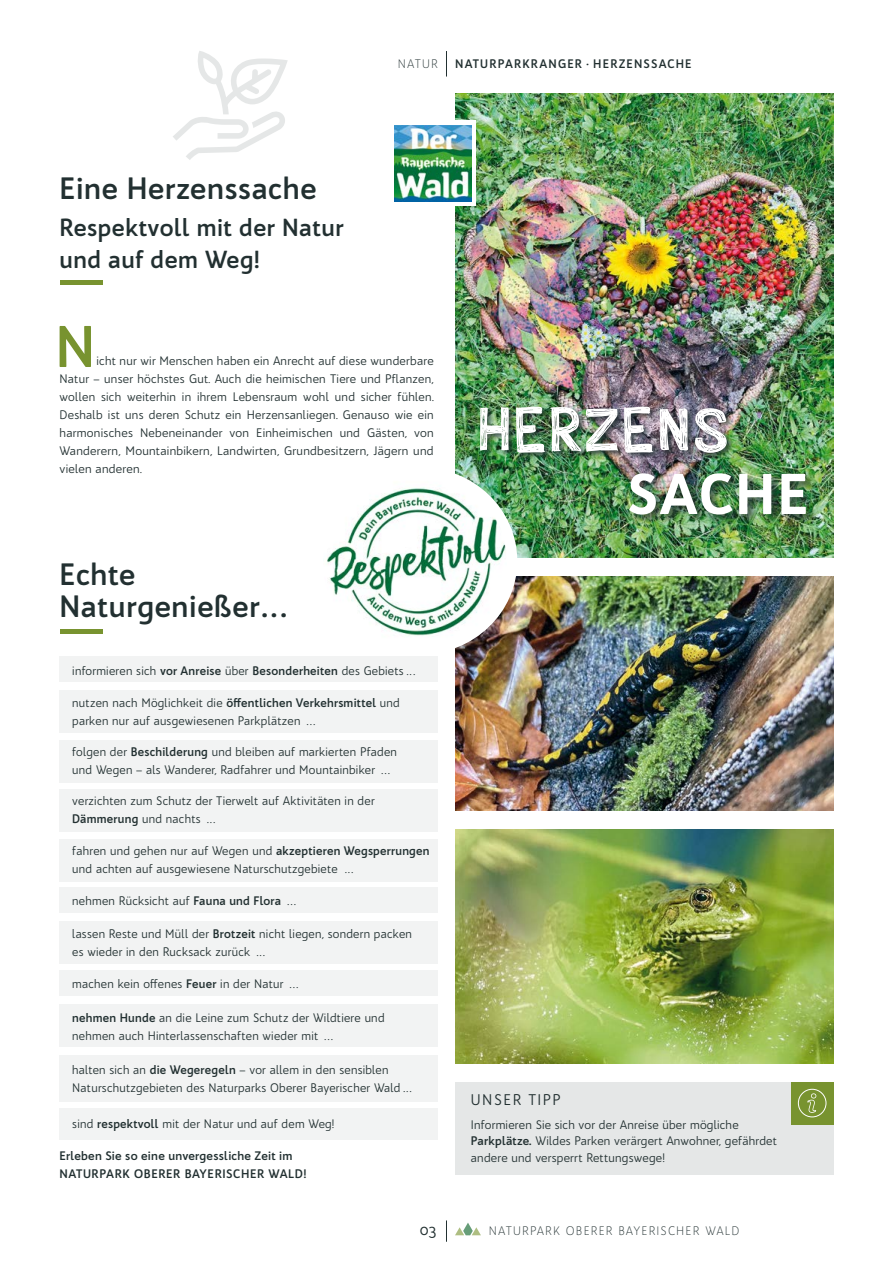
<style>
.page{position:relative;width:893px;height:1263px;background:#fff}
.page>*{position:absolute;margin:0;border:0;box-sizing:border-box;transform-origin:0 0}
.t1{font:62.7px "appleberry";letter-spacing:.08em;color:#fff}
.t2{font:700 57px "Bw Quinta Pro";color:#78932f}
.t3{font:700 30px/31.5px "Bw Quinta Pro";letter-spacing:.02em;color:#223031}
.t4{font:700 24px/31.5px "Bw Quinta Pro";letter-spacing:.02em;color:#223031}
.t5{font:16.5px "Bw Quinta Pro";color:#223031}
.t6{font:15px "Bw Quinta Pro";letter-spacing:.1em;color:#223031}
.t7{font:12px/18px "Bw Quinta Pro";letter-spacing:.02em;color:#223031}
.t8{font:700 12px/18px "Bw Quinta Pro";letter-spacing:.02em;color:#223031}
.t9{font:300 12px "Bw Quinta Pro";letter-spacing:.1em;color:#223031}
.t10{font:700 12px "Bw Quinta Pro";letter-spacing:.1em;color:#223031}
.s1{font-weight:700}
</style>
<div class="page">
<div style="left:60px;top:740px;width:378px;height:42px;background:#f2f3f3"></div>
<div style="left:60px;top:1005px;width:378px;height:42px;background:#f2f3f3"></div>
<div style="left:60px;top:1055px;width:378px;height:47px;background:#f2f3f3"></div>
<div style="left:60px;top:1109px;width:378px;height:31px;background:#f2f3f3"></div>
<div style="left:60px;top:657px;width:378px;height:25px;background:#f2f3f3"></div>
<div style="left:60px;top:888px;width:378px;height:25px;background:#f2f3f3"></div>
<div style="left:60px;top:971px;width:378px;height:25px;background:#f2f3f3"></div>
<div style="left:60px;top:690px;width:378px;height:42px;background:#f2f3f3"></div>
<div style="left:60px;top:839px;width:378px;height:42px;background:#f2f3f3"></div>
<div style="left:60px;top:789px;width:378px;height:42px;background:#f2f3f3"></div>
<div style="left:60px;top:921px;width:378px;height:43px;background:#f2f3f3"></div>
<svg style="left:446px;top:1220px;width:1px;height:22px"></svg>
<svg style="left:455px;top:1223px;width:26px;height:12px"></svg>
<svg style="left:446px;top:51px;width:1px;height:26px"></svg>
<div style="left:455px;top:1082px;width:378px;height:93px;background:#e5e7e7"></div>
<div style="left:791px;top:1082px;width:42px;height:42px;background:#78932f"></div>
<div style="left:798px;top:1089px;width:28px;height:28px;border:1px solid #fff;border-radius:50%"></div>
<svg style="left:807px;top:1093px;width:9px;height:20px"></svg>
<img style="left:455px;top:94px;width:378px;height:463px">
<img style="left:455px;top:576px;width:378px;height:234px">
<img style="left:455px;top:829px;width:378px;height:234px">
<div style="left:479px;top:406px;width:254px;height:54px;background:#223031;opacity:.75"></div>
<svg style="left:173px;top:51px;width:115px;height:109px"></svg>
<svg style="left:394px;top:121px;width:81px;height:85px"></svg>
<img style="left:395px;top:125px;width:76px;height:76px">
<div style="left:627px;top:471px;width:190px;height:55px;background:#223031;opacity:.75"></div>
<img style="left:629px;top:473px;width:177px;height:41px">
<hr style="left:61px;top:281px;width:42px;height:4px;background:#78932f">
<div style="left:61px;top:629px;width:42px;height:5px;background:#78932f"></div>
<div style="left:323px;top:467px;width:194px;height:187px;background:#fff;border-radius:50%"></div>
<img style="left:323px;top:471px;width:184px;height:183px;border-radius:92px">
<h3 class="t3" style="left:60px;top:172px;width:259px">Eine Herzenssache</h3>
<h3 class="t4" style="left:60px;top:212px;width:286px">Respektvoll mit der Natur und auf dem Weg!</h3>
<p class="t9" style="left:398px;top:57px;width:41px">NATUR</p>
<p class="t10" style="left:455px;top:56px;width:238px">NATURPARKRANGER · HERZENSSACHE</p>
<h2 class="t2" style="left:55px;top:311px;width:42px">N</h2>
<p class="t7" style="left:60px;top:352px;width:376px;text-align:justify;text-indent:37px">icht nur wir Menschen haben ein Anrecht auf diese wunderbare Natur – unser höchstes Gut. Auch die heimischen Tiere und Pflanzen, wollen sich weiterhin in ihrem Lebensraum wohl und sicher fühlen.<br>Deshalb ist uns deren Schutz ein Herzensanliegen. Genauso wie ein harmonisches Nebeneinander von Einheimischen und Gästen, von Wanderern, Mountainbikern, Landwirten, Grundbesitzern, Jägern und vielen anderen.</p>
<h3 class="t3" style="left:60px;top:559px;width:229px">Echte<br>Naturgenießer...</h3>
<p class="t7" style="left:72px;top:661px;width:344px">informieren sich <span class="s1">vor Anreise</span> über <span class="s1">Besonderheiten</span> des Gebiets .. .</p>
<p class="t7" style="left:72px;top:694px;width:329px">nutzen nach Möglichkeit die <span class="s1">öffentlichen Verkehrsmittel</span> und parken nur auf ausgewiesenen Parkplätzen .. .</p>
<p class="t7" style="left:72px;top:743px;width:326px">folgen der <span class="s1">Beschilderung</span> und bleiben auf markierten Pfaden und Wegen – als Wanderer, Radfahrer und Mountainbiker .. .</p>
<p class="t7" style="left:72px;top:792px;width:304px">verzichten zum Schutz der Tierwelt auf Aktivitäten in der<br><span class="s1">Dämmerung</span> und nachts .. .</p>
<p class="t7" style="left:72px;top:842px;width:359px">fahren und gehen nur auf Wegen und <span class="s1">akzeptieren Wegsperrungen </span>und achten auf ausgewiesene Naturschutzgebiete .. .</p>
<p class="t7" style="left:72px;top:892px;width:225px">nehmen Rücksicht auf <span class="s1">Fauna und Flora</span> .. .</p>
<p class="t7" style="left:72px;top:925px;width:341px">lassen Reste und Müll der <span class="s1">Brotzeit</span> nicht liegen, sondern packen es wieder in den Rucksack zurück .. .</p>
<p class="t7" style="left:72px;top:974px;width:227px">machen kein offenes <span class="s1">Feuer</span> in der Natur .. .</p>
<p class="t7" style="left:72px;top:1008px;width:314px"><span class="s1">nehmen Hunde</span> an die Leine zum Schutz der Wildtiere und nehmen auch Hinterlassenschaften wieder mit .. .</p>
<p class="t7" style="left:72px;top:1061px;width:341px">halten sich an <span class="s1">die Wegeregeln</span> – vor allem in den sensiblen<br>Naturschutzgebieten des Naturparks Oberer Bayerischer Wald .. .</p>
<p class="t7" style="left:72px;top:1115px;width:264px">sind <span class="s1">respektvoll</span> mit der Natur und auf dem Weg!</p>
<p class="t8" style="left:60px;top:1147px;width:249px">Erleben Sie so eine unvergessliche Zeit im<br>NATURPARK OBERER BAYERISCHER WALD!</p>
<h1 class="t1" style="left:480px;top:387px;width:250px">HERZENS</h1>
<p class="t6" style="left:471px;top:1090px;width:91px">UNSER TIPP</p>
<p class="t7" style="left:471px;top:1116px;width:308px;line-height:16.5px">Informieren Sie sich vor der Anreise über mögliche<br><span class="s1">Parkplätze.</span> Wildes Parken verärgert Anwohner, gefährdet andere und versperrt Rettungswege!</p>
<h3 class="t5" style="left:420px;top:1219px;width:18px">03</h3>
<p class="t9" style="left:489px;top:1224px;width:252px">NATURPARK OBERER BAYERISCHER WALD</p>
</div>
